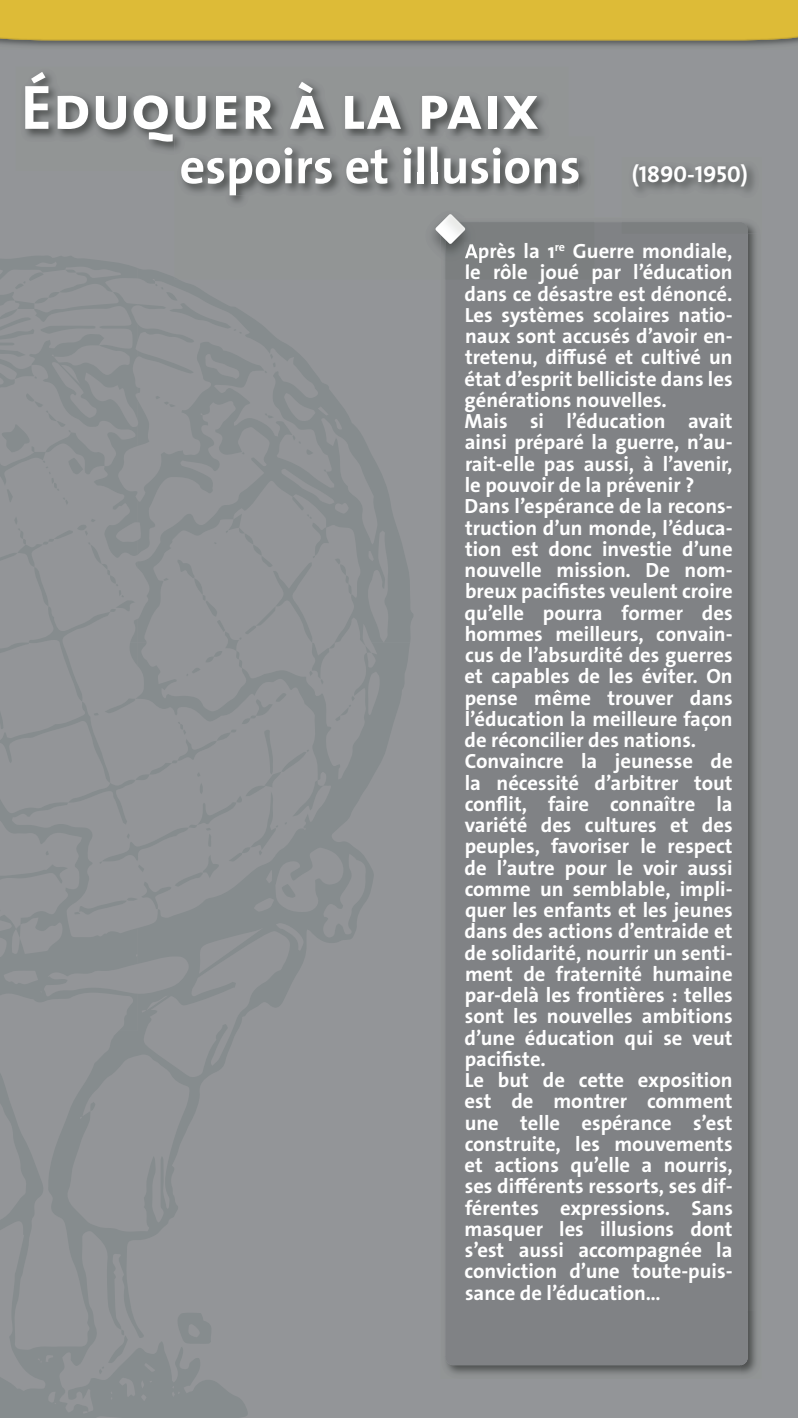
<style>
.page{position:relative;width:798px;height:1418px;background:#fff}
.page>*{position:absolute;margin:0;border:0;box-sizing:border-box;transform-origin:0 0}
.t1{font:63.12px "The Sans Bold Caps";letter-spacing:.01em;color:#fff}
.t2{font:700 50px "The Sans";color:#fff}
.t3{font:23.12px "The Sans Bold Caps";color:#fff}
.t4{font:700 20.62px/21.2px "The Sans Os F";color:#fff}
</style>
<div class="page">
<div style="left:0;top:49px;width:797px;height:1368px;background:#939598"></div>
<img style="left:594px;top:217px;width:27px;height:5px">
<img style="left:747px;top:234px;width:14px;height:1077px">
<div style="left:440px;top:279px;width:5px;height:1077px;background:#8f9293"></div>
<img style="left:740px;top:1311px;width:21px;height:67px">
<img style="left:440px;top:1356px;width:300px;height:22px">
<div style="left:445px;top:222px;width:302px;height:1143px;background:#808285;border-radius:8px"></div>
<svg style="left:0;top:255px;width:413px;height:1162px;background:#909396"></svg>
<svg style="left:0;top:268px;width:410px;height:762px;background:#8f9295"></svg>
<svg style="left:0;top:356px;width:371px;height:582px;background:#8c9092"></svg>
<svg style="left:177px;top:1312px;width:39px;height:31px"></svg>
<svg style="left:99px;top:1329px;width:29px;height:45px"></svg>
<svg style="left:90px;top:1101px;width:5px;height:9px"></svg>
<img style="left:621px;top:157px;width:140px;height:60px">
<img style="left:621px;top:217px;width:140px;height:17px">
<img style="left:621px;top:222px;width:126px;height:12px">
<img style="left:568px;top:136px;width:26px;height:21px">
<div style="left:174px;top:171px;width:22px;height:98px;background:#929595"></div>
<img style="left:572px;top:157px;width:22px;height:60px">
<div style="left:196px;top:195px;width:221px;height:84px;background:#929595"></div>
<div style="left:417px;top:195px;width:155px;height:22px;background:#929595"></div>
<img style="left:417px;top:217px;width:177px;height:62px">
<svg style="left:439px;top:265px;width:1px;height:14px"></svg>
<img style="left:445px;top:222px;width:149px;height:57px">
<svg style="left:0;top:269px;width:354px;height:645px;background:#909295"></svg>
<img style="left:181px;top:147px;width:397px;height:48px">
<img style="left:479px;top:243px;width:74px;height:20px">
<img style="left:466px;top:264px;width:128px;height:15px">
<img style="left:16px;top:67px;width:176px;height:104px">
<img style="left:192px;top:67px;width:376px;height:69px">
<div style="left:174px;top:136px;width:394px;height:35px;background:#929595"></div>
<img style="left:556px;top:147px;width:12px;height:24px">
<img style="left:181px;top:147px;width:375px;height:24px">
<img style="left:421px;top:207px;width:58px;height:58px">
<img style="left:440px;top:217px;width:39px;height:48px">
<img style="left:445px;top:222px;width:34px;height:43px">
<img style="left:464px;top:243px;width:15px;height:20px">
<svg style="left:466px;top:264px;width:13px;height:1px"></svg>
<svg style="left:465px;top:214px;width:1px;height:30px"></svg>
<img style="left:435px;top:214px;width:30px;height:30px">
<img style="left:0;top:40px;width:797px;height:9px">
<div style="left:0;top:0;width:797px;height:40px;background:#ddbb37"></div>
<h1 class="t1" style="left:21px;top:70px;width:520px">Éduquer à la paix</h1>
<h2 class="t2" style="left:179px;top:124px;width:402px">espoirs et illusions</h2>
<p class="t3" style="left:631px;top:160px;width:118px">(1890-1950)</p>
<p class="t4" style="left:464px;top:242px;width:270px">Après la 1<sup>re</sup> Guerre mondiale, le rôle joué par l’éducation dans ce désastre est dénoncé.<br>Les systèmes scolaires natio&shy;naux sont accusés d’avoir en&shy;tretenu, diffusé et cultivé un état d’esprit belliciste dans les générations nouvelles.<br>Mais si l’éducation avait ainsi préparé la guerre, n’au&shy;rait-elle pas aussi, à l’avenir, le pouvoir de la prévenir ?<br>Dans l’espérance de la recons&shy;truction d’un monde, l’éduca&shy;tion est donc investie d’une nouvelle mission. De nom&shy;breux pacifistes veulent croire qu’elle pourra former des hommes meilleurs, convain&shy;cus de l’absurdité des guerres et capables de les éviter. On pense même trouver dans l’éducation la meilleure façon de réconcilier des nations.<br>Convaincre la jeunesse de la nécessité d’arbitrer tout conflit, faire connaître la variété des cultures et des peuples, favoriser le respect de l’autre pour le voir aussi comme un semblable, impli&shy;quer les enfants et les jeunes dans des actions d’entraide et de solidarité, nourrir un senti&shy;ment de fraternité humaine par-delà les frontières : telles sont les nouvelles ambitions d’une éducation qui se veut pacifiste.<br>Le but de cette exposition est de montrer comment une telle espérance s’est construite, les mouvements et actions qu’elle a nourris, ses différents ressorts, ses dif&shy;férentes expressions. Sans masquer les illusions dont s’est aussi accompagnée la conviction d’une toute-puis&shy;sance de l’éducation…</p>
</div>
